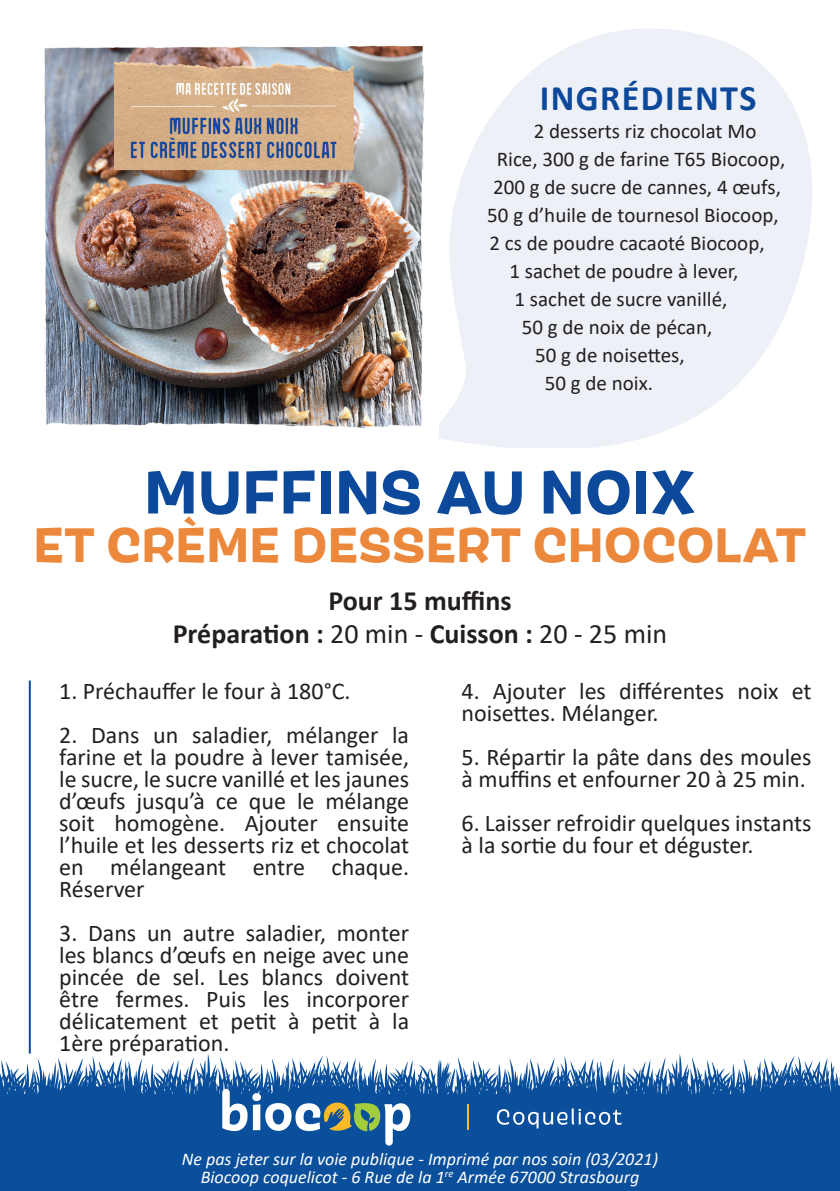
<style>
.page{position:relative;width:840px;height:1191px;background:#fff}
.page>*{position:absolute;margin:0;border:0;box-sizing:border-box;transform-origin:0 0}
.t1{font:600 60px "Pancho";letter-spacing:-.025em;color:#0d499a}
.t2{font:600 48px "Pancho";letter-spacing:-.025em;color:#ec883b}
.t3{font:700 36px "Calibri";letter-spacing:.04em;color:#0d499a}
.t4{font:700 28px/33.6px "Calibri";color:#231f20;text-align:center}
.t5{font:24px/22px "Calibri";color:#231f20}
.t6{font:21px "Calibri";color:#231f20}
.t7{font:italic 18px/18px "Calibri";color:#fff;text-align:center}
.s1{font-weight:400}
</style>
<div class="page">
<div style="left:0;top:1094px;width:839px;height:97px;background:#0a4f9b"></div>
<svg style="left:0;top:1053px;width:839px;height:92px"></svg>
<svg style="left:439px;top:28px;width:372px;height:420px;fill:#eef0f7"></svg>
<hr style="left:29px;top:680px;width:2px;height:373px;background:#0d499a">
<img style="left:44px;top:45px;width:381px;height:383px">
<h3 class="t3" style="left:539px;top:72px;width:218px">INGRÉDIENTS</h3>
<p class="t6" style="left:533px;top:116px;width:224px">2 desserts riz chocolat Mo</p>
<p class="t6" style="left:496px;top:144px;width:290px">Rice, 300 g de farine T65 Biocoop,</p>
<p class="t6" style="left:493px;top:172px;width:289px">200 g de sucre de cannes, 4 œufs,</p>
<p class="t6" style="left:487px;top:200px;width:293px">50 g d’huile de tournesol Biocoop,</p>
<p class="t6" style="left:489px;top:228px;width:276px">2 cs de poudre cacaoté Biocoop,</p>
<p class="t6" style="left:509px;top:256px;width:230px">1 sachet de poudre à lever,</p>
<p class="t6" style="left:514px;top:284px;width:214px">1 sachet de sucre vanillé,</p>
<p class="t6" style="left:521px;top:312px;width:192px">50 g de noix de pécan,</p>
<p class="t6" style="left:535px;top:340px;width:151px">50 g de noisettes,</p>
<p class="t6" style="left:544px;top:368px;width:110px">50 g de noix.</p>
<h1 class="t1" style="left:143px;top:454px;width:554px">MUFFINS AU NOIX</h1>
<h2 class="t2" style="left:33px;top:514px;width:775px">ET CRÈME DESSERT CHOCOLAT</h2>
<p class="t4" style="left:173px;top:583px;width:496px">Pour 15 muffins<br>Préparation : <span class="s1">20 min -</span> Cuisson : <span class="s1">20 - 25 min</span></p>
<p class="t5" style="left:59px;top:679px;width:293px">1. Préchauffer le four à 180°C.</p>
<p class="t5" style="left:59px;top:723px;width:351px;text-align:justify">2. Dans un saladier, mélanger la farine et la poudre à lever tamisée, le sucre, le sucre vanillé et les jaunes d’œufs jusqu’à ce que le mélange soit homogène. Ajouter ensuite l’huile et les desserts riz et chocolat en mélangeant entre chaque.<br>Réserver</p>
<p class="t5" style="left:59px;top:921px;width:351px;text-align:justify">3. Dans un autre saladier, monter les blancs d’œufs en neige avec une pincée de sel. Les blancs doivent être fermes. Puis les incorporer délicatement et petit à petit à la 1ère préparation.</p>
<p class="t5" style="left:461px;top:679px;width:351px">4. Ajouter les différentes noix et noisettes. Mélanger.</p>
<p class="t5" style="left:461px;top:745px;width:351px">5. Répartir la pâte dans des moules à muffins et enfourner 20 à 25 min.</p>
<p class="t5" style="left:461px;top:811px;width:351px">6. Laisser refroidir quelques instants à la sortie du four et déguster.</p>
<p class="t7" style="left:182px;top:1149px;width:477px">Ne pas jeter sur la voie publique - Imprimé par nos soin (03/2021)<br>Biocoop coquelicot - 6 Rue de la 1<sup>re</sup> Armée 67000 Strasbourg</p>
</div>
